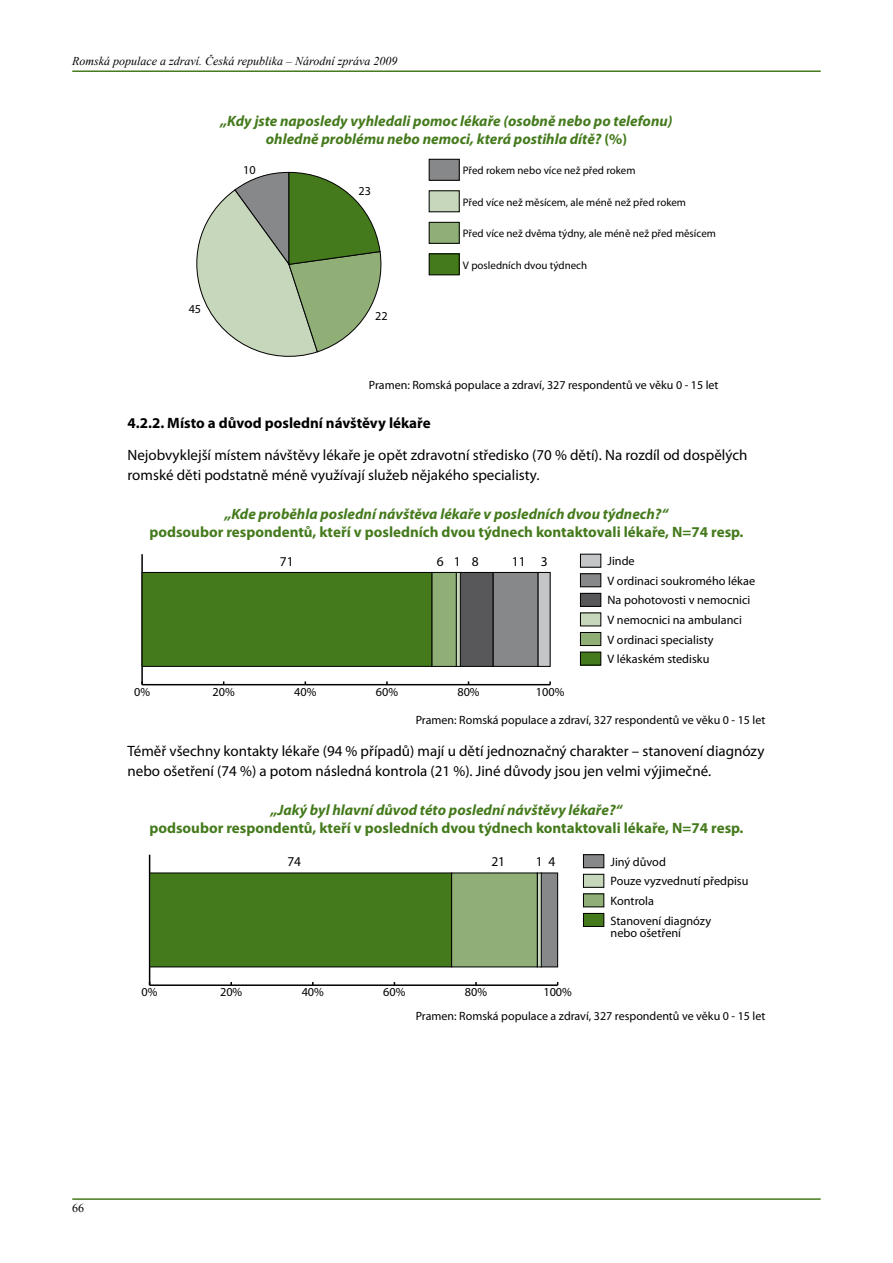
<style>
.page{position:relative;width:893px;height:1263px;background:#fff}
.page>*{position:absolute;margin:0;border:0;box-sizing:border-box;transform-origin:0 0}
.t1{font:15px/19.5px "Myriad Pro";color:#000}
.t2{font:italic 700 15px/18px "Myriad Pro";color:#447a1c;text-align:center}
.t3{font:700 15px "Myriad Pro";color:#447a1c}
.t4{font:700 15px "Myriad Pro";color:#000}
.t5{font:13.5px "Myriad Pro";color:#000}
.t6{font:12.3px/19.5px "Myriad Pro";color:#000}
.t7{font:12.15px "Myriad Pro";color:#000}
.t8{font:12px "Myriad Pro";color:#000}
.t9{font:italic 12px "Times New Roman";color:#000}
.t10{font:12px "Times New Roman";color:#000}
.t11{font:10.95px "Myriad Pro";color:#000}
.s1{font-style:normal}
</style>
<div class="page">
<hr style="left:72px;top:70px;width:749px;height:2px;background:#447a1c">
<hr style="left:72px;top:1198px;width:749px;height:2px;background:#447a1c">
<div style="left:429px;top:159px;width:30px;height:21px;background:#87888a"></div>
<div style="left:429px;top:159px;width:30px;height:22px;border:1px solid #000"></div>
<div style="left:429px;top:191px;width:30px;height:21px;background:#c7d7bb"></div>
<div style="left:429px;top:222px;width:30px;height:21px;background:#8faf77"></div>
<div style="left:429px;top:222px;width:30px;height:22px;border:1px solid #000"></div>
<div style="left:429px;top:254px;width:30px;height:21px;background:#447a1c"></div>
<div style="left:429px;top:254px;width:30px;height:21px;border:1px solid #000"></div>
<svg style="left:196px;top:172px;width:186px;height:185px"></svg>
<hr style="left:142px;top:684px;width:408px;height:1px;background:#000">
<hr style="left:141px;top:554px;width:2px;height:131px;background:#000">
<div style="left:580px;top:554px;width:21px;height:13px;background:#c5c6c8"></div>
<div style="left:580px;top:554px;width:21px;height:14px;border:1px solid #000"></div>
<div style="left:538px;top:572px;width:12px;height:94px;background:#c5c6c8"></div>
<div style="left:580px;top:574px;width:21px;height:13px;background:#87888a"></div>
<div style="left:580px;top:573px;width:21px;height:14px;border:1px solid #000"></div>
<div style="left:493px;top:572px;width:45px;height:94px;background:#87888a"></div>
<div style="left:493px;top:572px;width:45px;height:95px;border:1px solid #000"></div>
<div style="left:580px;top:593px;width:21px;height:13px;background:#58585a"></div>
<div style="left:580px;top:593px;width:21px;height:14px;border:1px solid #000"></div>
<div style="left:460px;top:572px;width:33px;height:94px;background:#58585a"></div>
<div style="left:460px;top:572px;width:33px;height:95px;border:1px solid #000"></div>
<div style="left:580px;top:613px;width:21px;height:13px;background:#c7d7bb"></div>
<hr style="left:456px;top:572px;width:4px;height:94px;background:#c7d7bb">
<div style="left:456px;top:572px;width:5px;height:95px;border:1px solid #000"></div>
<div style="left:580px;top:632px;width:21px;height:13px;background:#8faf77"></div>
<div style="left:580px;top:632px;width:21px;height:14px;border:1px solid #000"></div>
<div style="left:432px;top:572px;width:24px;height:94px;background:#8faf77"></div>
<div style="left:431px;top:572px;width:26px;height:95px;border:1px solid #000"></div>
<div style="left:580px;top:652px;width:21px;height:13px;background:#447a1c"></div>
<div style="left:580px;top:652px;width:21px;height:13px;border:1px solid #000"></div>
<div style="left:142px;top:572px;width:290px;height:94px;background:#447a1c"></div>
<div style="left:142px;top:572px;width:290px;height:95px;border:1px solid #000"></div>
<hr style="left:150px;top:984px;width:408px;height:2px;background:#000">
<hr style="left:149px;top:855px;width:1px;height:130px;background:#000">
<div style="left:583px;top:855px;width:21px;height:13px;background:#87888a"></div>
<div style="left:583px;top:854px;width:21px;height:14px;border:1px solid #000"></div>
<div style="left:541px;top:873px;width:17px;height:94px;background:#87888a"></div>
<div style="left:541px;top:872px;width:17px;height:95px;border:1px solid #000"></div>
<div style="left:583px;top:874px;width:21px;height:13px;background:#c7d7bb"></div>
<div style="left:583px;top:874px;width:21px;height:14px;border:1px solid #000"></div>
<hr style="left:537px;top:873px;width:4px;height:94px;background:#c7d7bb">
<div style="left:537px;top:872px;width:5px;height:95px;border:1px solid #000"></div>
<div style="left:583px;top:894px;width:21px;height:13px;background:#8faf77"></div>
<div style="left:452px;top:873px;width:85px;height:94px;background:#8faf77"></div>
<div style="left:451px;top:872px;width:87px;height:95px;border:1px solid #000"></div>
<div style="left:583px;top:913px;width:21px;height:13px;background:#447a1c"></div>
<div style="left:583px;top:913px;width:21px;height:14px;border:1px solid #000"></div>
<div style="left:150px;top:873px;width:302px;height:94px;background:#447a1c"></div>
<div style="left:149px;top:872px;width:303px;height:95px;border:1px solid #000"></div>
<p class="t9" style="left:72px;top:53px;width:327px">Romská populace a zdraví. Česká republika – Národní zpráva 2009</p>
<p class="t7" style="left:189px;top:302px;width:14px">45</p>
<p class="t2" style="left:221px;top:112px;width:453px">„Kdy jste naposledy vyhledali pomoc lékaře (osobně nebo po telefonu) ohledně problému nebo nemoci, která postihla dítě? <span class="s1">(%)</span></p>
<p class="t11" style="left:463px;top:164px;width:174px">Před rokem nebo více než před rokem</p>
<p class="t11" style="left:463px;top:195px;width:225px">Před více než měsícem, ale méně než před rokem</p>
<p class="t11" style="left:463px;top:227px;width:254px">Před více než dvěma týdny, ale méně než před měsícem</p>
<p class="t11" style="left:463px;top:258px;width:126px">V posledních dvou týdnech</p>
<p class="t7" style="left:243px;top:162px;width:14px">10</p>
<p class="t7" style="left:359px;top:184px;width:14px">23</p>
<p class="t7" style="left:375px;top:309px;width:14px">22</p>
<p class="t8" style="left:369px;top:377px;width:351px">Pramen: Romská populace a zdraví, 327 respondentů ve věku 0 - 15 let</p>
<p class="t4" style="left:128px;top:413px;width:305px">4.2.2. Místo a důvod poslední návštěvy lékaře</p>
<p class="t1" style="left:128px;top:445px;width:621px">Nejobvyklejší místem návštěvy lékaře je opět zdravotní středisko (70 % dětí). Na rozdíl od dospělých romské děti podstatně méně využívají služeb nějakého specialisty.</p>
<p class="t2" style="left:225px;top:504px;width:445px">„Kde proběhla poslední návštěva lékaře v posledních dvou týdnech?“</p>
<p class="t3" style="left:149px;top:522px;width:596px">podsoubor respondentů, kteří v posledních dvou týdnech kontaktovali lékaře, N=74 resp.</p>
<p class="t5" style="left:280px;top:553px;width:15px">71</p>
<p class="t5" style="left:437px;top:553px;width:43px">618</p>
<p class="t5" style="left:512px;top:553px;width:37px">11 3</p>
<p class="t6" style="left:134px;top:682px;width:17px">0%</p>
<p class="t6" style="left:213px;top:682px;width:24px">20%</p>
<p class="t6" style="left:294px;top:682px;width:24px">40%</p>
<p class="t6" style="left:376px;top:682px;width:24px">60%</p>
<p class="t6" style="left:457px;top:682px;width:24px">80%</p>
<p class="t6" style="left:536px;top:682px;width:30px">100%</p>
<p class="t6" style="left:607px;top:551px;width:149px">Jinde<br>V ordinaci soukromého lékae<br>Na pohotovosti v nemocnici<br>V nemocnici na ambulanci<br>V ordinaci specialisty<br>V lékaském stedisku</p>
<p class="t8" style="left:416px;top:713px;width:351px">Pramen: Romská populace a zdraví, 327 respondentů ve věku 0 - 15 let</p>
<p class="t1" style="left:128px;top:741px;width:638px">Téměř všechny kontakty lékaře (94 % případů) mají u dětí jednoznačný charakter – stanovení diagnózy nebo ošetření (74 %) a potom následná kontrola (21 %). Jiné důvody jsou jen velmi výjimečné.</p>
<p class="t2" style="left:271px;top:801px;width:353px">„Jaký byl hlavní důvod této poslední návštěvy lékaře?“</p>
<p class="t3" style="left:149px;top:818px;width:596px">podsoubor respondentů, kteří v posledních dvou týdnech kontaktovali lékaře, N=74 resp.</p>
<p class="t5" style="left:287px;top:853px;width:15px">74</p>
<p class="t5" style="left:491px;top:853px;width:15px">21</p>
<p class="t5" style="left:536px;top:853px;width:21px">1 4</p>
<p class="t6" style="left:142px;top:982px;width:17px">0%</p>
<p class="t6" style="left:220px;top:982px;width:24px">20%</p>
<p class="t6" style="left:302px;top:982px;width:24px">40%</p>
<p class="t6" style="left:383px;top:982px;width:24px">60%</p>
<p class="t6" style="left:465px;top:982px;width:24px">80%</p>
<p class="t6" style="left:543px;top:982px;width:30px">100%</p>
<p class="t6" style="left:610px;top:852px;width:139px">Jiný důvod<br>Pouze vyzvednutí předpisu<br>Kontrola<br>Stanovení diagnózy</p>
<p class="t6" style="left:610px;top:922px;width:72px">nebo ošetření</p>
<p class="t10" style="left:72px;top:1200px;width:13px">66</p>
<p class="t8" style="left:416px;top:1008px;width:351px">Pramen: Romská populace a zdraví, 327 respondentů ve věku 0 - 15 let</p>
</div>
